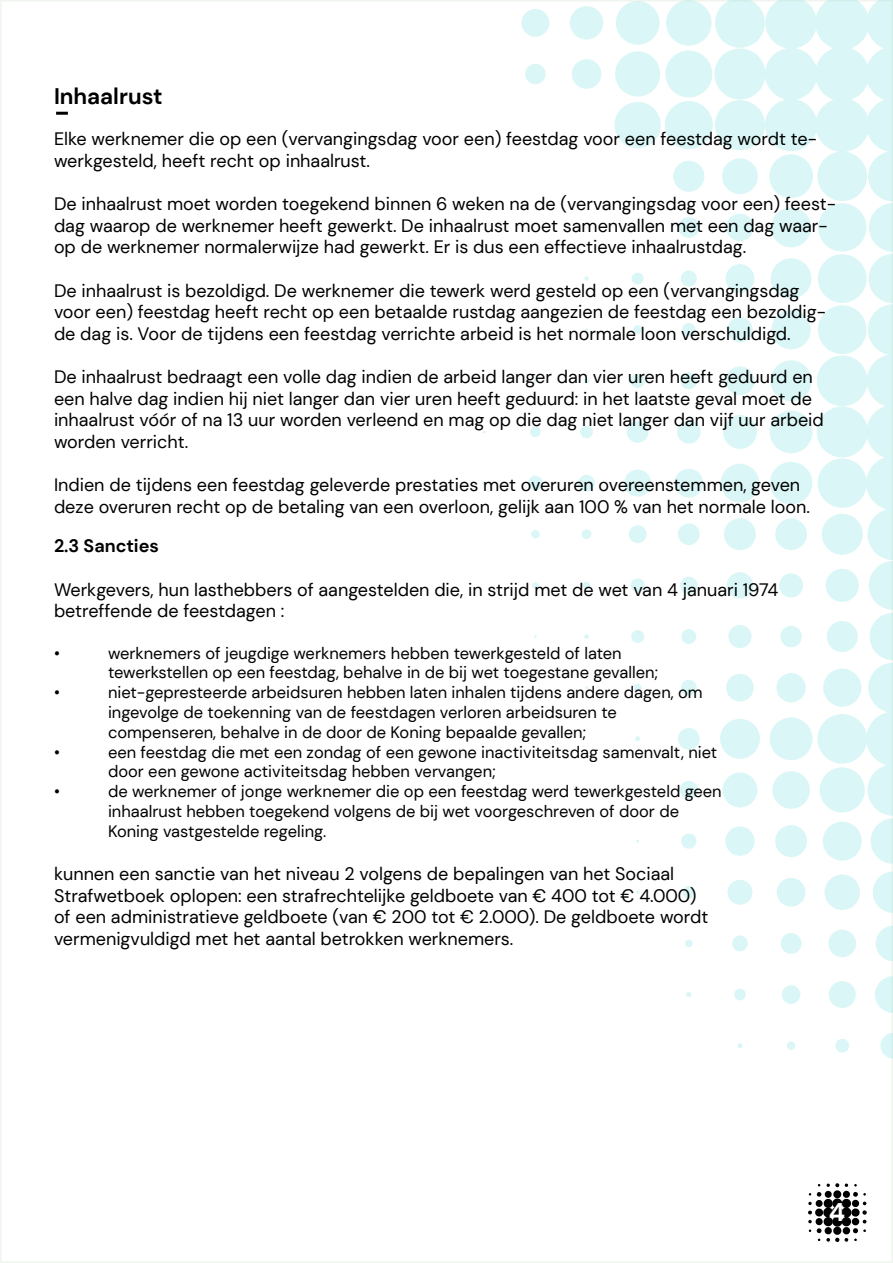
<style>
.page{position:relative;width:893px;height:1263px;background:#fff}
.page>*{position:absolute;margin:0;border:0;box-sizing:border-box;transform-origin:0 0}
.t1{font:700 25.5px "DM Sans";color:#fff}
.t2{font:700 22.5px "DM Sans";color:#000}
.t3{font:18px/21.6px "DM Sans";color:#000}
.t4{font:700 18px "DM Sans";color:#000}
.t5{font:16.5px/19.8px "DM Sans";color:#000}
</style>
<div class="page">
<div style="left:633px;top:325px;width:9px;height:9px;background:#daf6f6;border-radius:50%"></div>
<div style="left:682px;top:323px;width:14px;height:13px;background:#daf6f6;border-radius:50%"></div>
<div style="left:680px;top:577px;width:18px;height:17px;background:#daf6f6;border-radius:50%"></div>
<div style="left:631px;top:578px;width:14px;height:14px;background:#daf6f6;border-radius:50%"></div>
<svg style="left:584px;top:378px;width:5px;height:6px"></svg>
<div style="left:532px;top:582px;width:7px;height:7px;background:#daf6f6;border-radius:50%"></div>
<svg style="left:584px;top:634px;width:5px;height:5px"></svg>
<div style="left:583px;top:582px;width:7px;height:7px;background:#daf6f6;border-radius:50%"></div>
<div style="left:681px;top:680px;width:16px;height:16px;background:#daf6f6;border-radius:50%"></div>
<div style="left:678px;top:523px;width:22px;height:22px;background:#daf6f6;border-radius:50%"></div>
<div style="left:634px;top:684px;width:8px;height:8px;background:#daf6f6;border-radius:50%"></div>
<div style="left:631px;top:630px;width:13px;height:13px;background:#daf6f6;border-radius:50%"></div>
<div style="left:681px;top:629px;width:15px;height:15px;background:#daf6f6;border-radius:50%"></div>
<div style="left:580px;top:426px;width:13px;height:12px;background:#daf6f6;border-radius:50%"></div>
<div style="left:677px;top:420px;width:24px;height:24px;background:#daf6f6;border-radius:50%"></div>
<div style="left:530px;top:427px;width:11px;height:10px;background:#daf6f6;border-radius:50%"></div>
<div style="left:627px;top:421px;width:21px;height:22px;background:#daf6f6;border-radius:50%"></div>
<div style="left:680px;top:372px;width:17px;height:17px;background:#daf6f6;border-radius:50%"></div>
<div style="left:630px;top:374px;width:15px;height:14px;background:#daf6f6;border-radius:50%"></div>
<div style="left:629px;top:525px;width:18px;height:18px;background:#daf6f6;border-radius:50%"></div>
<div style="left:674px;top:469px;width:29px;height:28px;background:#daf6f6;border-radius:50%"></div>
<div style="left:582px;top:529px;width:9px;height:10px;background:#daf6f6;border-radius:50%"></div>
<div style="left:531px;top:530px;width:9px;height:8px;background:#daf6f6;border-radius:50%"></div>
<svg style="left:482px;top:481px;width:4px;height:4px"></svg>
<div style="left:528px;top:476px;width:15px;height:15px;background:#daf6f6;border-radius:50%"></div>
<div style="left:578px;top:475px;width:17px;height:16px;background:#daf6f6;border-radius:50%"></div>
<div style="left:624px;top:470px;width:27px;height:27px;background:#daf6f6;border-radius:50%"></div>
<svg style="left:875px;top:976px;width:18px;height:37px"></svg>
<div style="left:829px;top:981px;width:27px;height:27px;background:#daf6f6;border-radius:50%"></div>
<div style="left:835px;top:1039px;width:14px;height:13px;background:#daf6f6;border-radius:50%"></div>
<div style="left:782px;top:985px;width:18px;height:19px;background:#daf6f6;border-radius:50%"></div>
<svg style="left:686px;top:992px;width:5px;height:5px"></svg>
<div style="left:734px;top:989px;width:12px;height:11px;background:#daf6f6;border-radius:50%"></div>
<svg style="left:876px;top:926px;width:17px;height:35px"></svg>
<div style="left:828px;top:929px;width:28px;height:28px;background:#daf6f6;border-radius:50%"></div>
<div style="left:781px;top:933px;width:20px;height:21px;background:#daf6f6;border-radius:50%"></div>
<div style="left:685px;top:939px;width:8px;height:8px;background:#daf6f6;border-radius:50%"></div>
<div style="left:732px;top:935px;width:16px;height:16px;background:#daf6f6;border-radius:50%"></div>
<svg style="left:737px;top:1043px;width:5px;height:5px"></svg>
<div style="left:787px;top:1041px;width:8px;height:9px;background:#daf6f6;border-radius:50%"></div>
<div style="left:682px;top:886px;width:13px;height:12px;background:#daf6f6;border-radius:50%"></div>
<div style="left:673px;top:161px;width:31px;height:31px;background:#daf6f6;border-radius:50%"></div>
<div style="left:614px;top:102px;width:47px;height:46px;background:#daf6f6;border-radius:50%"></div>
<div style="left:665px;top:50px;width:47px;height:47px;background:#daf6f6;border-radius:50%"></div>
<div style="left:615px;top:51px;width:45px;height:46px;background:#daf6f6;border-radius:50%"></div>
<div style="left:666px;top:0;width:46px;height:46px;background:#daf6f6;border-radius:50%"></div>
<div style="left:525px;top:64px;width:21px;height:20px;background:#daf6f6;border-radius:50%"></div>
<div style="left:572px;top:59px;width:29px;height:30px;background:#daf6f6;border-radius:50%"></div>
<div style="left:616px;top:1px;width:43px;height:44px;background:#daf6f6;border-radius:50%"></div>
<div style="left:570px;top:6px;width:33px;height:34px;background:#daf6f6;border-radius:50%"></div>
<div style="left:521px;top:9px;width:28px;height:28px;background:#daf6f6;border-radius:50%"></div>
<div style="left:665px;top:101px;width:48px;height:48px;background:#daf6f6;border-radius:50%"></div>
<svg style="left:880px;top:1033px;width:13px;height:25px"></svg>
<svg style="left:584px;top:276px;width:5px;height:5px"></svg>
<div style="left:681px;top:270px;width:16px;height:17px;background:#daf6f6;border-radius:50%"></div>
<div style="left:678px;top:217px;width:21px;height:21px;background:#daf6f6;border-radius:50%"></div>
<div style="left:681px;top:833px;width:15px;height:16px;background:#daf6f6;border-radius:50%"></div>
<svg style="left:635px;top:736px;width:5px;height:5px"></svg>
<div style="left:680px;top:781px;width:18px;height:18px;background:#daf6f6;border-radius:50%"></div>
<div style="left:632px;top:273px;width:12px;height:12px;background:#daf6f6;border-radius:50%"></div>
<svg style="left:714px;top:0;width:179px;height:913px"></svg>
<div style="left:678px;top:728px;width:22px;height:22px;background:#daf6f6;border-radius:50%"></div>
<svg style="left:56px;top:112px;width:12px;height:3px"></svg>
<svg style="left:808px;top:1183px;width:59px;height:59px"></svg>
<p class="t2" style="left:54px;top:82px;width:110px">Inhaalrust</p>
<p class="t3" style="left:54px;top:128px;width:764px">Elke werknemer die op een (vervangingsdag voor een) feestdag voor een feestdag wordt te&shy;werkgesteld, heeft recht op inhaalrust.</p>
<p class="t3" style="left:54px;top:193px;width:783px">De inhaalrust moet worden toegekend binnen 6 weken na de (vervangingsdag voor een) feest&shy;dag waarop de werknemer heeft gewerkt. De inhaalrust moet samenvallen met een dag waar&shy;op de werknemer normalerwijze had gewerkt. Er is dus een effectieve inhaalrustdag.</p>
<p class="t3" style="left:54px;top:279px;width:773px">De inhaalrust is bezoldigd. De werknemer die tewerk werd gesteld op een (vervangingsdag voor een) feestdag heeft recht op een betaalde rustdag aangezien de feestdag een bezoldig&shy;de dag is. Voor de tijdens een feestdag verrichte arbeid is het normale loon verschuldigd.</p>
<p class="t3" style="left:54px;top:366px;width:771px">De inhaalrust bedraagt een volle dag indien de arbeid langer dan vier uren heeft geduurd en een halve dag indien hij niet langer dan vier uren heeft geduurd: in het laatste geval moet de inhaalrust vóór of na 13 uur worden verleend en mag op die dag niet langer dan vijf uur arbeid worden verricht.</p>
<p class="t3" style="left:54px;top:474px;width:758px">Indien de tijdens een feestdag geleverde prestaties met overuren overeenstemmen, geven deze overuren recht op de betaling van een overloon, gelijk aan 100 % van het normale loon.</p>
<p class="t4" style="left:54px;top:535px;width:106px">2.3 Sancties</p>
<p class="t3" style="left:54px;top:578px;width:726px">Werkgevers, hun lasthebbers of aangestelden die, in strijd met de wet van 4 januari 1974 betreffende de feestdagen :</p>
<p class="t5" style="left:54px;top:643px;width:7px">•</p>
<p class="t5" style="left:108px;top:643px;width:552px">werknemers of jeugdige werknemers hebben tewerkgesteld of laten tewerkstellen op een feestdag, behalve in de bij wet toegestane gevallen;</p>
<p class="t5" style="left:54px;top:682px;width:7px">•</p>
<p class="t5" style="left:108px;top:682px;width:596px">niet-gepresteerde arbeidsuren hebben laten inhalen tijdens andere dagen, om ingevolge de toekenning van de feestdagen verloren arbeidsuren te</p>
<p class="t5" style="left:108px;top:722px;width:480px">compenseren, behalve in de door de Koning bepaalde gevallen;</p>
<p class="t5" style="left:54px;top:742px;width:7px">•</p>
<p class="t5" style="left:108px;top:742px;width:611px">een feestdag die met een zondag of een gewone inactiviteitsdag samenvalt, niet door een gewone activiteitsdag hebben vervangen;</p>
<p class="t5" style="left:54px;top:781px;width:7px">•</p>
<p class="t5" style="left:108px;top:781px;width:615px">de werknemer of jonge werknemer die op een feestdag werd tewerkgesteld geen inhaalrust hebben toegekend volgens de bij wet voorgeschreven of door de<br>Koning vastgestelde regeling.</p>
<p class="t3" style="left:54px;top:863px;width:656px">kunnen een sanctie van het niveau 2 volgens de bepalingen van het Sociaal Strafwetboek oplopen: een strafrechtelijke geldboete van € 400 tot € 4.000) of een administratieve geldboete (van € 200 tot € 2.000). De geldboete wordt vermenigvuldigd met het aantal betrokken werknemers.</p>
<p class="t1" style="left:829px;top:1196px;width:18px">4</p>
</div>
